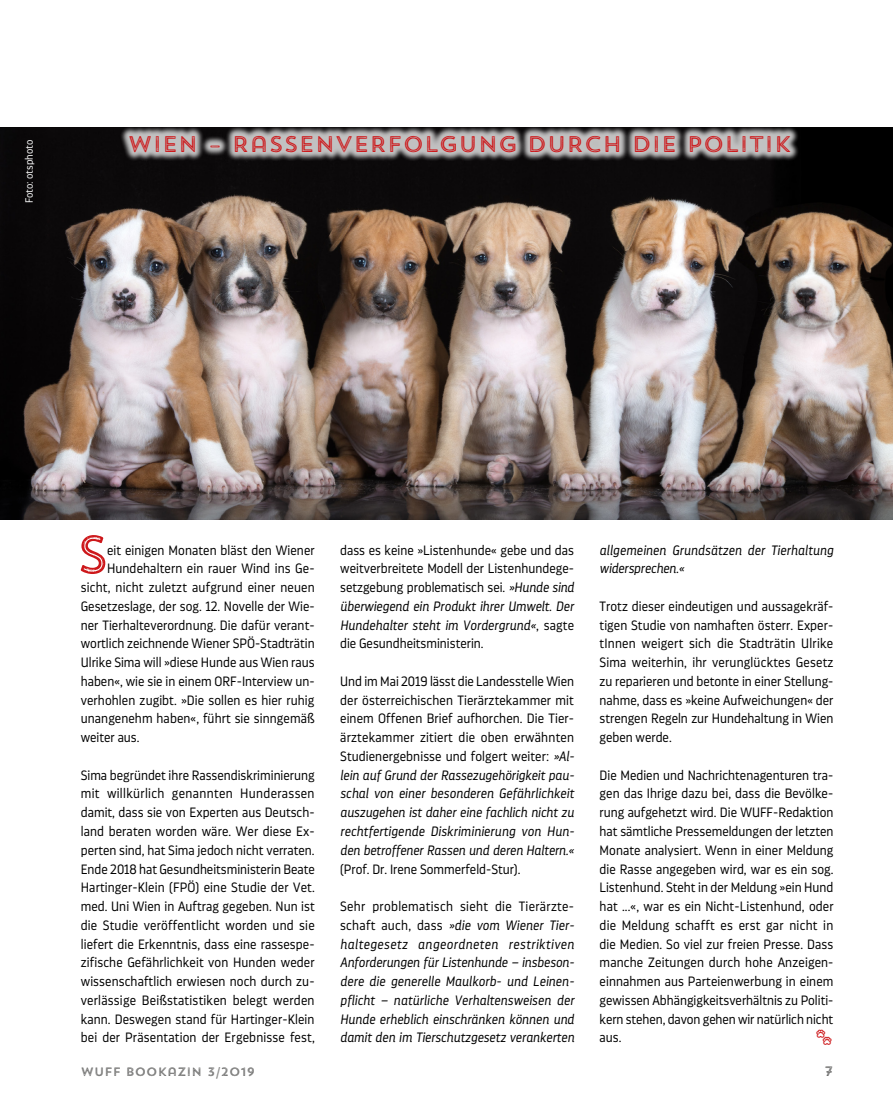
<style>
.page{position:relative;width:893px;height:1106px;background:#fff}
.page>*{position:absolute;margin:0;border:0;box-sizing:border-box;transform-origin:0 0}
.t1{font:53.55px "Trend Rough Sans Five";color:#cd171a;scale:.96 1}
.t2{font:22.5px "Trend Rough Sans Five";color:#cd171a}
.t3{font:300 13.5px/18.8px "Darwin Pro";color:#000;text-align:justify}
.t4{font:italic 300 13.5px/18.8px "Darwin Pro";letter-spacing:.005em;color:#000;text-align:justify}
.t5{font:13.5px "Trend Rough Sans Five";color:#575756}
.t6{font:12px "Trend Rough Sans Five";color:#575756}
.t7{font:300 10.5px "Darwin Pro";letter-spacing:-.005em;color:#fff}
.s1{font-style:italic}
.s2{font-style:normal}
</style>
<div class="page">
<img style="left:0;top:128px;width:893px;height:391px">
<div style="left:120px;top:126px;width:680px;height:36px;background:#fff;opacity:.75"></div>
<p class="t7" style="left:22px;top:203px;width:65px;rotate:-90deg">Foto: otsphoto</p>
<h2 class="t2" style="left:128px;top:130px;width:665px">WIEN – RASSENVERFOLGUNG DURCH DIE POLITIK</h2>
<h1 class="t1" style="left:76px;top:520px;width:37px">S</h1>
<p class="t3" style="left:107px;top:540px;width:209px">eit einigen Monaten bläst den Wiener</p>
<p class="t3" style="left:107px;top:559px;width:209px">Hundehaltern ein rauer Wind ins Ge-</p>
<p class="t3" style="left:81px;top:578px;width:235px">sicht, nicht zuletzt aufgrund einer neuen</p>
<p class="t3" style="left:81px;top:596px;width:235px">Gesetzeslage, der sog. 12. Novelle der Wie-</p>
<p class="t3" style="left:81px;top:615px;width:235px">ner Tierhalteverordnung. Die dafür verant-</p>
<p class="t3" style="left:81px;top:634px;width:235px">wortlich zeichnende Wiener SPÖ-Stadträtin</p>
<p class="t3" style="left:81px;top:653px;width:235px">Ulrike Sima will »diese Hunde aus Wien raus</p>
<p class="t3" style="left:81px;top:671px;width:235px">haben«, wie sie in einem ORF-Interview un-</p>
<p class="t3" style="left:81px;top:690px;width:235px">verhohlen zugibt. »Die sollen es hier ruhig</p>
<p class="t3" style="left:81px;top:709px;width:235px">unangenehm haben«, führt sie sinngemäß</p>
<p class="t3" style="left:81px;top:728px;width:60px">weiter aus.</p>
<p class="t3" style="left:81px;top:765px;width:236px">Sima begründet ihre Rassendiskriminierung mit willkürlich genannten Hunderassen damit, dass sie von Experten aus Deutsch&shy;land beraten worden wäre. Wer diese Ex&shy;perten sind, hat Sima jedoch nicht verraten.<br>Ende 2018 hat Gesundheitsministerin Beate Hartinger-Klein (FPÖ) eine Studie der Vet. med. Uni Wien in Auftrag gegeben. Nun ist die Studie veröffentlicht worden und sie liefert die Erkenntnis, dass eine rassespe&shy;zifische Gefährlichkeit von Hunden weder wissenschaftlich erwiesen noch durch zu&shy;verlässige Beißstatistiken belegt werden kann. Deswegen stand für Hartinger-Klein bei der Präsentation der Ergebnisse fest,</p>
<p class="t3" style="left:340px;top:540px;width:235px">dass es keine »Listenhunde« gebe und das weitverbreitete Modell der Listenhundege&shy;setzgebung problematisch sei. <span class="s1">»Hunde sind überwiegend ein Produkt ihrer Umwelt. Der Hundehalter steht im Vordergrund«</span>, sagte die Gesundheitsministerin.</p>
<p class="t4" style="left:340px;top:671px;width:235px"><span class="s2">Und im Mai 2019 lässt die Landesstelle Wien der österreichischen Tierärztekammer mit einem Offenen Brief aufhorchen. Die Tier&shy;ärztekammer zitiert die oben erwähnten Studienergebnisse und folgert weiter:</span> »Al&shy;lein auf Grund der Rassezugehörigkeit pau&shy;schal von einer besonderen Gefährlichkeit auszugehen ist daher eine fachlich nicht zu rechtfertigende Diskriminierung von Hun&shy;den betroffener Rassen und deren Haltern.«</p>
<p class="t3" style="left:340px;top:859px;width:182px">(Prof. Dr. Irene Sommerfeld-Stur).</p>
<p class="t4" style="left:340px;top:896px;width:235px"><span class="s2">Sehr problematisch sieht die Tierärzte&shy;schaft auch, dass</span> »die vom Wiener Tier&shy;haltegesetz angeordneten restriktiven Anforderungen für Listenhunde – insbeson&shy;dere die generelle Maulkorb- und Leinen&shy;pflicht – natürliche Verhaltensweisen der Hunde erheblich einschränken können und damit den im Tierschutzgesetz verankerten</p>
<p class="t4" style="left:600px;top:540px;width:235px">allgemeinen Grundsätzen der Tierhaltung widersprechen.«</p>
<p class="t3" style="left:600px;top:596px;width:235px">Trotz dieser eindeutigen und aussagekräf&shy;tigen Studie von namhaften österr. Exper&shy;tInnen weigert sich die Stadträtin Ulrike Sima weiterhin, ihr verunglücktes Gesetz zu reparieren und betonte in einer Stellung&shy;nahme, dass es »keine Aufweichungen« der strengen Regeln zur Hundehaltung in Wien geben werde.</p>
<p class="t3" style="left:600px;top:765px;width:236px">Die Medien und Nachrichtenagenturen tra&shy;gen das Ihrige dazu bei, dass die Bevölke&shy;rung aufgehetzt wird. Die WUFF-Redaktion hat sämtliche Pressemeldungen der letzten Monate analysiert. Wenn in einer Meldung die Rasse angegeben wird, war es ein sog.<br>Listenhund. Steht in der Meldung »ein Hund hat ...«, war es ein Nicht-Listenhund, oder die Meldung schafft es erst gar nicht in die Medien. So viel zur freien Presse. Dass manche Zeitungen durch hohe Anzeigen&shy;einnahmen aus Parteienwerbung in einem gewissen Abhängigkeitsverhältnis zu Politi&shy;kern stehen, davon gehen wir natürlich nicht aus.</p>
<p class="t6" style="left:81px;top:1064px;width:176px">WUFF BOOKAZIN 3/2019</p>
<p class="t5" style="left:824px;top:1062px;width:10px">7</p>
</div>
